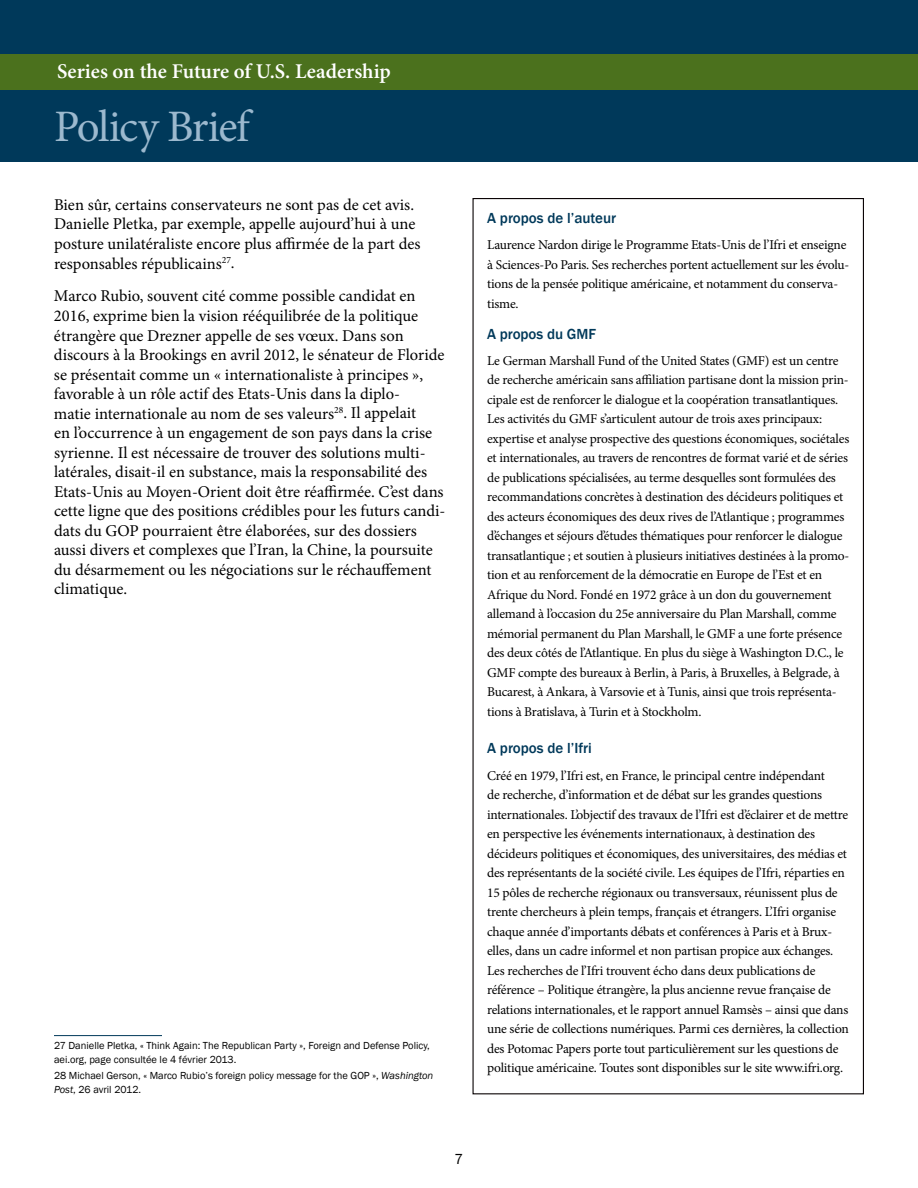
<style>
.page{position:relative;width:918px;height:1188px;background:#fff}
.page>*{position:absolute;margin:0;border:0;box-sizing:border-box;transform-origin:0 0}
.t1{font:45px "Minion Pro";letter-spacing:-.035em;color:#9cb9ce}
.t2{font:600 21px "Minion Pro";color:#fff}
.t3{font:16.5px/19.5px "Minion Pro";color:#000}
.t4{font:500 15px "Franklin Gothic";color:#00395a}
.t5{font:15px "Franklin Gothic";color:#000}
.t6{font:13.5px/19.5px "Minion Pro";letter-spacing:-.015em;color:#000}
.t7{font:10.5px/13.5px "Franklin Gothic";color:#000}
.s1{font-style:italic}
</style>
<div class="page">
<div style="left:0;top:0;width:918px;height:162px;background:#00395a"></div>
<div style="left:0;top:54px;width:918px;height:36px;background:#4b711d"></div>
<hr style="left:54px;top:1035px;width:108px;height:1px;background:#00395a">
<h2 class="t2" style="left:57px;top:57px;width:335px">Series on the Future of U.S. Leadership</h2>
<h1 class="t1" style="left:54px;top:96px;width:197px">Policy Brief</h1>
<p class="t3" style="left:54px;top:195px;width:368px">Bien sûr, certains conservateurs ne sont pas de cet avis.<br>Danielle Pletka, par exemple, appelle aujourd’hui à une posture unilatéraliste encore plus affirmée de la part des responsables républicains<sup>27</sup>.</p>
<p class="t3" style="left:54px;top:287px;width:393px">Marco Rubio, souvent cité comme possible candidat en 2016, exprime bien la vision rééquilibrée de la politique étrangère que Drezner appelle de ses vœux. Dans son discours à la Brookings en avril 2012, le sénateur de Floride se présentait comme un « internationaliste à principes », favorable à un rôle actif des Etats-Unis dans la diplo-<br>matie internationale au nom de ses valeurs<sup>28</sup>. Il appelait<br>en l’occurrence à un engagement de son pays dans la crise syrienne. Il est nécessaire de trouver des solutions multi&shy;latérales, disait-il en substance, mais la responsabilité des Etats-Unis au Moyen-Orient doit être réaffirmée. C’est dans cette ligne que des positions crédibles pour les futurs candi&shy;dats du GOP pourraient être élaborées, sur des dossiers aussi divers et complexes que l’Iran, la Chine, la poursuite du désarmement ou les négociations sur le réchauffement climatique.</p>
<p class="t7" style="left:54px;top:1039px;width:377px">27 Danielle Pletka, « Think Again: The Republican Party », Foreign and Defense Policy, aei.org, page consultée le 4 février 2013.</p>
<p class="t7" style="left:54px;top:1069px;width:381px">28 Michael Gerson, « Marco Rubio’s foreign policy message for the GOP », <span class="s1">Washington<br>Post</span>, 26 avril 2012.</p>
<p class="t5" style="left:455px;top:1150px;width:10px">7</p>
<p class="t4" style="left:487px;top:209px;width:131px">A propos de l’auteur</p>
<p class="t6" style="left:487px;top:235px;width:364px">Laurence Nardon dirige le Programme Etats-Unis de l’Ifri et enseigne à Sciences-Po Paris. Ses recherches portent actuellement sur les évolu&shy;tions de la pensée politique américaine, et notamment du conserva&shy;tisme.</p>
<p class="t4" style="left:487px;top:324px;width:110px">A propos du GMF</p>
<p class="t6" style="left:487px;top:351px;width:364px">Le German Marshall Fund of the United States (GMF) est un centre de recherche américain sans affiliation partisane dont la mission prin&shy;cipale est de renforcer le dialogue et la coopération transatlantiques.<br>Les activités du GMF s’articulent autour de trois axes principaux: expertise et analyse prospective des questions économiques, sociétales et internationales, au travers de rencontres de format varié et de séries de publications spécialisées, au terme desquelles sont formulées des recommandations concrètes à destination des décideurs politiques et des acteurs économiques des deux rives de l’Atlantique ; programmes d’échanges et séjours d’études thématiques pour renforcer le dialogue transatlantique ; et soutien à plusieurs initiatives destinées à la promo&shy;tion et au renforcement de la démocratie en Europe de l’Est et en Afrique du Nord. Fondé en 1972 grâce à un don du gouvernement allemand à l’occasion du 25e anniversaire du Plan Marshall, comme mémorial permanent du Plan Marshall, le GMF a une forte présence des deux côtés de l’Atlantique. En plus du siège à Washington D.C., le GMF compte des bureaux à Berlin, à Paris, à Bruxelles, à Belgrade, à Bucarest, à Ankara, à Varsovie et à Tunis, ainsi que trois représenta&shy;tions à Bratislava, à Turin et à Stockholm.</p>
<p class="t4" style="left:487px;top:739px;width:106px">A propos de l’Ifri</p>
<p class="t6" style="left:487px;top:766px;width:363px">Créé en 1979, l’Ifri est, en France, le principal centre indépendant<br>de recherche, d’information et de débat sur les grandes questions internationales. L’objectif des travaux de l’Ifri est d’éclairer et de mettre en perspective les événements internationaux, à destination des décideurs politiques et économiques, des universitaires, des médias et des représentants de la société civile. Les équipes de l’Ifri, réparties en 15 pôles de recherche régionaux ou transversaux, réunissent plus de trente chercheurs à plein temps, français et étrangers. L’Ifri organise chaque année d’importants débats et conférences à Paris et à Brux&shy;elles, dans un cadre informel et non partisan propice aux échanges.<br>Les recherches de l’Ifri trouvent écho dans deux publications de référence – Politique étrangère, la plus ancienne revue française de relations internationales, et le rapport annuel Ramsès – ainsi que dans une série de collections numériques. Parmi ces dernières, la collection des Potomac Papers porte tout particulièrement sur les questions de politique américaine. Toutes sont disponibles sur le site www.ifri.org.</p>
</div>
